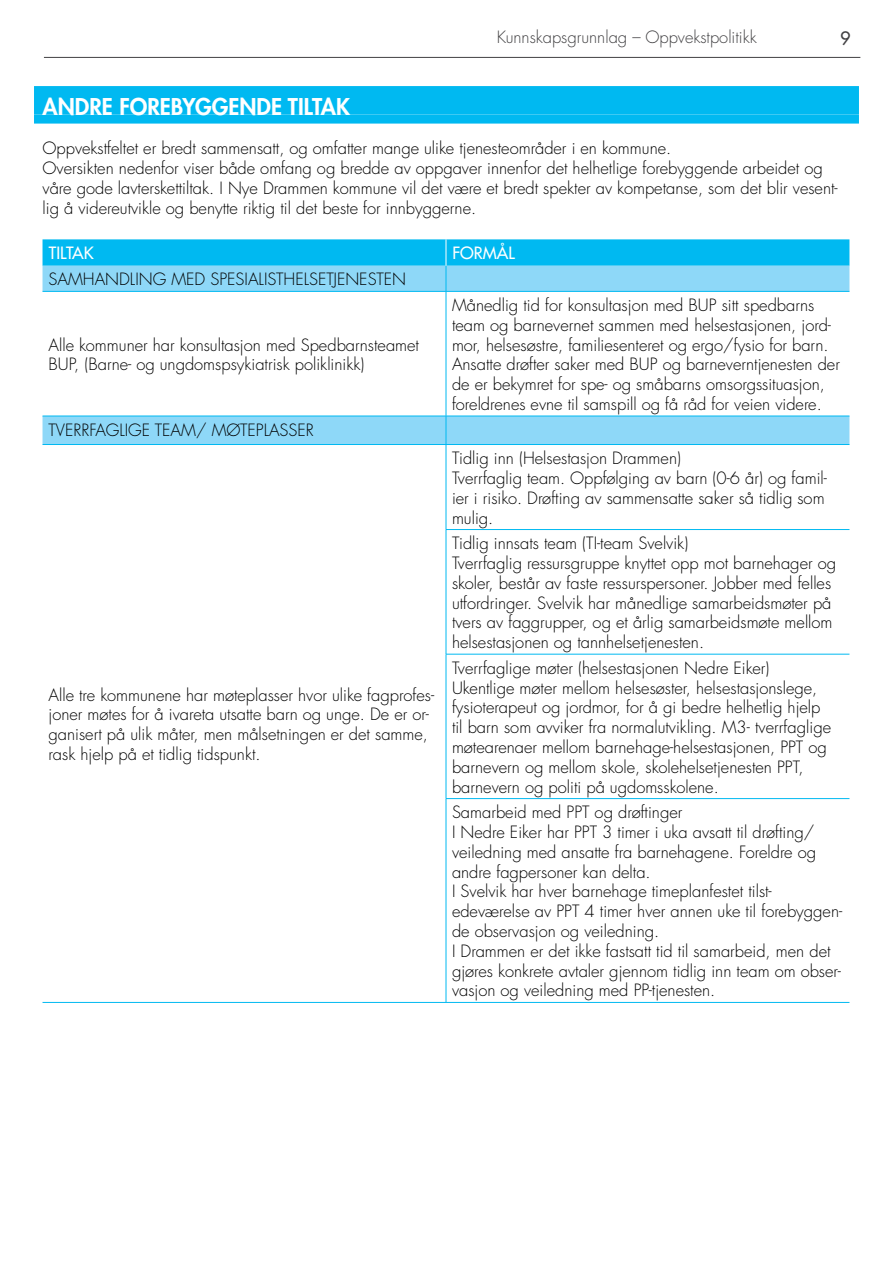
<style>
.page{position:relative;width:893px;height:1263px;background:#fff}
.page>*{position:absolute;margin:0;border:0;box-sizing:border-box;transform-origin:0 0}
.t1{font:800 22.5px "Futura LT Pro";color:#fff}
.t2{font:500 18px "Futura LT Pro";color:#414042}
.t3{font:300 16.5px/19.8px "Futura LT Pro";color:#000}
.t4{font:300 16.5px "Futura LT Pro";color:#414042}
.t5{font:500 16.5px "Futura LT Pro";color:#fff}
</style>
<div class="page">
<hr style="left:44px;top:57px;width:816px;height:1px;background:#414042">
<div style="left:34px;top:86px;width:825px;height:29px;background:#00b9f1"></div>
<div style="left:34px;top:115px;width:825px;height:9px;background:#00b9f1"></div>
<svg style="left:43px;top:292px;width:806px;height:152px"></svg>
<svg style="left:43px;top:239px;width:806px;height:52px;background:#47c8f4"></svg>
<hr style="left:43px;top:291px;width:403px;height:1px;background:#00b9f1">
<hr style="left:446px;top:291px;width:403px;height:1px;background:#00b9f1">
<hr style="left:446px;top:292px;width:1px;height:124px;background:#00b9f1">
<hr style="left:43px;top:416px;width:403px;height:1px;background:#00b9f1">
<hr style="left:446px;top:416px;width:403px;height:1px;background:#00b9f1">
<svg style="left:446px;top:416px;width:1px;height:28px"></svg>
<hr style="left:43px;top:444px;width:403px;height:1px;background:#00b9f1">
<hr style="left:446px;top:444px;width:403px;height:1px;background:#00b9f1">
<hr style="left:446px;top:445px;width:1px;height:84px;background:#00b9f1">
<hr style="left:446px;top:529px;width:403px;height:1px;background:#00b9f1">
<hr style="left:446px;top:530px;width:1px;height:124px;background:#00b9f1">
<hr style="left:446px;top:654px;width:403px;height:1px;background:#00b9f1">
<hr style="left:446px;top:654px;width:1px;height:144px;background:#00b9f1">
<hr style="left:446px;top:798px;width:403px;height:1px;background:#00b9f1">
<hr style="left:446px;top:799px;width:1px;height:203px;background:#00b9f1">
<hr style="left:43px;top:1002px;width:403px;height:1px;background:#00b9f1">
<hr style="left:446px;top:1002px;width:403px;height:1px;background:#00b9f1">
<p class="t4" style="left:497px;top:27px;width:262px">Kunnskapsgrunnlag – Oppvekstpolitikk</p>
<p class="t2" style="left:840px;top:25px;width:12px">9</p>
<h1 class="t1" style="left:43px;top:89px;width:309px">ANDRE FOREBYGGENDE TILTAK</h1>
<p class="t3" style="left:43px;top:138px;width:797px">Oppvekstfeltet er bredt sammensatt, og omfatter mange ulike tjenesteområder i en kommune.<br>Oversikten nedenfor viser både omfang og bredde av oppgaver innenfor det helhetlige forebyggende arbeidet og våre gode lavterskettiltak. I Nye Drammen kommune vil det være et bredt spekter av kompetanse, som det blir vesent&shy;lig å videreutvikle og benytte riktig til det beste for innbyggerne.</p>
<p class="t5" style="left:49px;top:241px;width:46px">TILTAK</p>
<p class="t5" style="left:452px;top:241px;width:64px">FORMÅL</p>
<p class="t3" style="left:49px;top:270px;width:359px">SAMHANDLING MED SPESIALISTHELSETJENESTEN</p>
<p class="t3" style="left:49px;top:335px;width:372px">Alle kommuner har konsultasjon med Spedbarnsteamet<br>BUP, (Barne- og ungdomspsykiatrisk poliklinikk)</p>
<p class="t3" style="left:49px;top:420px;width:267px">TVERRFAGLIGE TEAM/ MØTEPLASSER</p>
<p class="t3" style="left:49px;top:685px;width:387px">Alle tre kommunene har møteplasser hvor ulike fagprofes&shy;joner møtes for å ivareta utsatte barn og unge. De er or&shy;ganisert på ulik måter, men målsetningen er det samme, rask hjelp på et tidlig tidspunkt.</p>
<p class="t3" style="left:452px;top:295px;width:389px">Månedlig tid for konsultasjon med BUP sitt spedbarns team og barnevernet sammen med helsestasjonen, jord&shy;mor, helsesøstre, familiesenteret og ergo/fysio for barn.<br>Ansatte drøfter saker med BUP og barneverntjenesten der de er bekymret for spe- og småbarns omsorgssituasjon, foreldrenes evne til samspill og få råd for veien videre.</p>
<p class="t3" style="left:452px;top:448px;width:377px">Tidlig inn (Helsestasjon Drammen)<br>Tverrfaglig team. Oppfølging av barn (0-6 år) og famil&shy;ier i risiko. Drøfting av sammensatte saker så tidlig som mulig.</p>
<p class="t3" style="left:452px;top:533px;width:386px">Tidlig innsats team (TI-team Svelvik)<br>Tverrfaglig ressursgruppe knyttet opp mot barnehager og skoler, består av faste ressurspersoner. Jobber med felles utfordringer. Svelvik har månedlige samarbeidsmøter på tvers av faggrupper, og et årlig samarbeidsmøte mellom helsestasjonen og tannhelsetjenesten.</p>
<p class="t3" style="left:452px;top:658px;width:381px">Tverrfaglige møter (helsestasjonen Nedre Eiker)<br>Ukentlige møter mellom helsesøster, helsestasjonslege, fysioterapeut og jordmor, for å gi bedre helhetlig hjelp til barn som avviker fra normalutvikling. M3- tverrfaglige møtearenaer mellom barnehage-helsestasjonen, PPT og barnevern og mellom skole, skolehelsetjenesten PPT, barnevern og politi på ugdomsskolene.</p>
<p class="t3" style="left:452px;top:802px;width:392px">Samarbeid med PPT og drøftinger<br>I Nedre Eiker har PPT 3 timer i uka avsatt til drøfting/ veiledning med ansatte fra barnehagene. Foreldre og andre fagpersoner kan delta.<br>I Svelvik har hver barnehage timeplanfestet tilst&shy;edeværelse av PPT 4 timer hver annen uke til forebyggen&shy;de observasjon og veiledning.<br>I Drammen er det ikke fastsatt tid til samarbeid, men det gjøres konkrete avtaler gjennom tidlig inn team om obser&shy;vasjon og veiledning med PP-tjenesten.</p>
</div>
